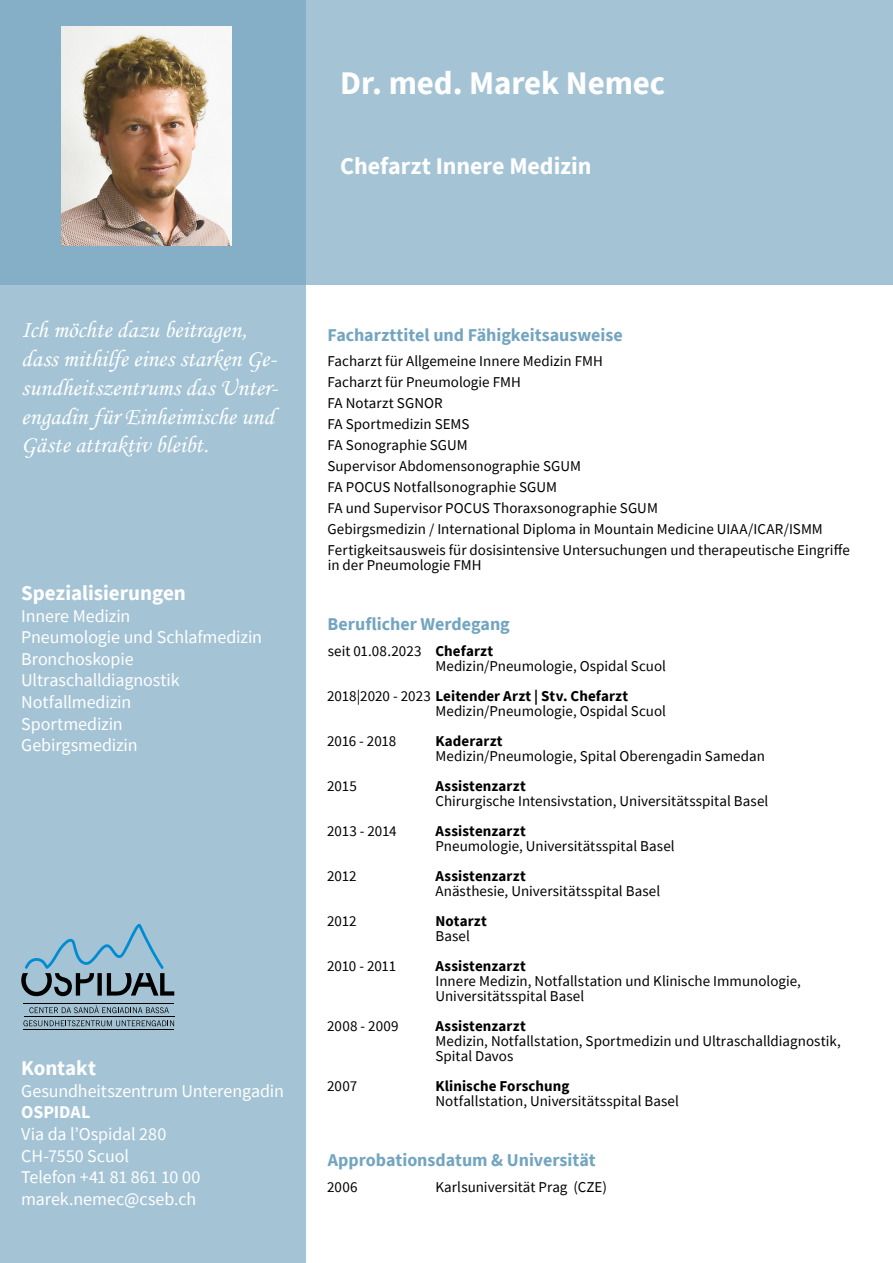
<style>
.page{position:relative;width:893px;height:1263px;background:#fff}
.page>*{position:absolute;margin:0;border:0;box-sizing:border-box;transform-origin:0 0}
.t1{font:700 33px "Source Sans Pro";letter-spacing:-.005em;color:#fff}
.t2{font:24px/28.8px "Monotype Corsiva";color:#fff}
.t3{font:700 24px "Source Sans Pro";color:#fff}
.t4{font:700 21px "Source Sans Pro";color:#fff}
.t5{font:18px/21.6px "Source Sans Pro";letter-spacing:-.005em;color:#fff}
.t6{font:700 18px "Source Sans Pro";color:#73a5c0}
.t7{font:700 18px "Source Sans Pro";letter-spacing:-.005em;color:#fff}
.t8{font:15px/21px "Source Sans Pro";color:#000}
.t9{font:700 15px "Source Sans Pro";letter-spacing:.01em;color:#000}
.s1{font-weight:700}
</style>
<div class="page">
<div style="left:0;top:0;width:893px;height:285px;background:#a4c4d6"></div>
<svg style="left:0;top:0;width:306px;height:1263px;background:#9fc0d3"></svg>
<svg style="left:21px;top:924px;width:153px;height:72px;background:#86a9bc"></svg>
<svg style="left:29px;top:1005px;width:140px;height:8px"></svg>
<svg style="left:23px;top:1020px;width:151px;height:6px"></svg>
<hr style="left:24px;top:1003px;width:150px;height:1px;background:#000">
<hr style="left:24px;top:1030px;width:150px;height:1px;background:#000">
<hr style="left:24px;top:1016px;width:150px;height:1px;background:#000">
<img style="left:62px;top:26px;width:170px;height:220px">
<h1 class="t1" style="left:340px;top:61px;width:327px">Dr. med. Marek Nemec</h1>
<h2 class="t3" style="left:340px;top:150px;width:253px">Chefarzt Innere Medizin</h2>
<h2 class="t2" style="left:21px;top:315px;width:258px">Ich möchte dazu beitragen, dass mithilfe eines starken Ge&shy;sundheitszentrums das Unter&shy;engadin für Einheimische und<br>Gäste attraktiv bleibt.</h2>
<h3 class="t4" style="left:21px;top:579px;width:166px">Spezialisierungen</h3>
<p class="t5" style="left:21px;top:605px;width:242px">Innere Medizin<br>Pneumologie und Schlafmedizin<br>Bronchoskopie<br>Ultraschalldiagnostik<br>Notfallmedizin<br>Sportmedizin<br>Gebirgsmedizin</p>
<h3 class="t4" style="left:21px;top:1054px;width:76px">Kontakt</h3>
<p class="t5" style="left:21px;top:1080px;width:264px">Gesundheitszentrum Unterengadin</p>
<p class="t7" style="left:21px;top:1100px;width:71px">OSPIDAL</p>
<p class="t5" style="left:21px;top:1123px;width:181px">Via da l’Ospidal 280<br>CH-7550 Scuol<br>Telefon +41 81 861 10 00 marek.nemec@cseb.ch</p>
<p class="t6" style="left:328px;top:323px;width:297px">Facharzttitel und Fähigkeitsausweise</p>
<p class="t8" style="left:327px;top:351px;width:524px">Facharzt für Allgemeine Innere Medizin FMH<br>Facharzt für Pneumologie FMH<br>FA Notarzt SGNOR<br>FA Sportmedizin SEMS<br>FA Sonographie SGUM<br>Supervisor Abdomensonographie SGUM<br>FA POCUS Notfallsonographie SGUM<br>FA und Supervisor POCUS Thoraxsonographie SGUM<br>Gebirgsmedizin / International Diploma in Mountain Medicine UIAA/ICAR/ISMM Fertigkeitsausweis für dosisintensive Untersuchungen und therapeutische Eingriffe</p>
<p class="t8" style="left:328px;top:555px;width:155px">in der Pneumologie FMH</p>
<p class="t6" style="left:328px;top:612px;width:184px">Beruflicher Werdegang</p>
<p class="t8" style="left:435px;top:643px;width:232px;line-height:15px;text-indent:-108px">seit 01.08.2023 <span class="s1">Chefarzt<br></span>Medizin/Pneumologie, Ospidal Scuol</p>
<p class="t8" style="left:435px;top:688px;width:232px;line-height:15px;text-indent:-108px">2018|2020 - 2023 <span class="s1">Leitender Arzt | Stv. Chefarzt<br></span>Medizin/Pneumologie, Ospidal Scuol</p>
<p class="t8" style="left:327px;top:730px;width:71px">2016 - 2018</p>
<p class="t9" style="left:435px;top:731px;width:69px">Kaderarzt</p>
<p class="t8" style="left:435px;top:745px;width:331px">Medizin/Pneumologie, Spital Oberengadin Samedan</p>
<p class="t8" style="left:327px;top:775px;width:31px">2015</p>
<p class="t9" style="left:435px;top:776px;width:92px">Assistenzarzt</p>
<p class="t8" style="left:435px;top:790px;width:334px">Chirurgische Intensivstation, Universitätsspital Basel</p>
<p class="t8" style="left:327px;top:820px;width:71px">2013 - 2014</p>
<p class="t9" style="left:435px;top:821px;width:92px">Assistenzarzt</p>
<p class="t8" style="left:435px;top:835px;width:241px">Pneumologie, Universitätsspital Basel</p>
<p class="t8" style="left:327px;top:865px;width:31px">2012</p>
<p class="t9" style="left:435px;top:866px;width:92px">Assistenzarzt</p>
<p class="t8" style="left:435px;top:880px;width:226px">Anästhesie, Universitätsspital Basel</p>
<p class="t8" style="left:327px;top:910px;width:31px">2012</p>
<p class="t9" style="left:435px;top:911px;width:53px">Notarzt</p>
<p class="t8" style="left:435px;top:925px;width:36px">Basel</p>
<p class="t8" style="left:327px;top:955px;width:71px">2010 - 2011</p>
<p class="t9" style="left:435px;top:956px;width:92px">Assistenzarzt</p>
<p class="t8" style="left:435px;top:973px;width:367px;line-height:15px">Innere Medizin, Notfallstation und Klinische Immunologie,<br>Universitätsspital Basel</p>
<p class="t8" style="left:327px;top:1015px;width:73px">2008 - 2009</p>
<p class="t9" style="left:435px;top:1016px;width:92px">Assistenzarzt</p>
<p class="t8" style="left:435px;top:1033px;width:407px;line-height:15px">Medizin, Notfallstation, Sportmedizin und Ultraschalldiagnostik,<br>Spital Davos</p>
<p class="t8" style="left:327px;top:1075px;width:32px">2007</p>
<p class="t9" style="left:435px;top:1076px;width:136px">Klinische Forschung</p>
<p class="t8" style="left:435px;top:1090px;width:245px">Notfallstation, Universitätsspital Basel</p>
<p class="t6" style="left:328px;top:1148px;width:269px">Approbationsdatum &amp; Universität</p>
<p class="t8" style="left:327px;top:1176px;width:32px">2006</p>
<p class="t8" style="left:435px;top:1176px;width:173px">Karlsuniversität Prag (CZE)</p>
</div>
